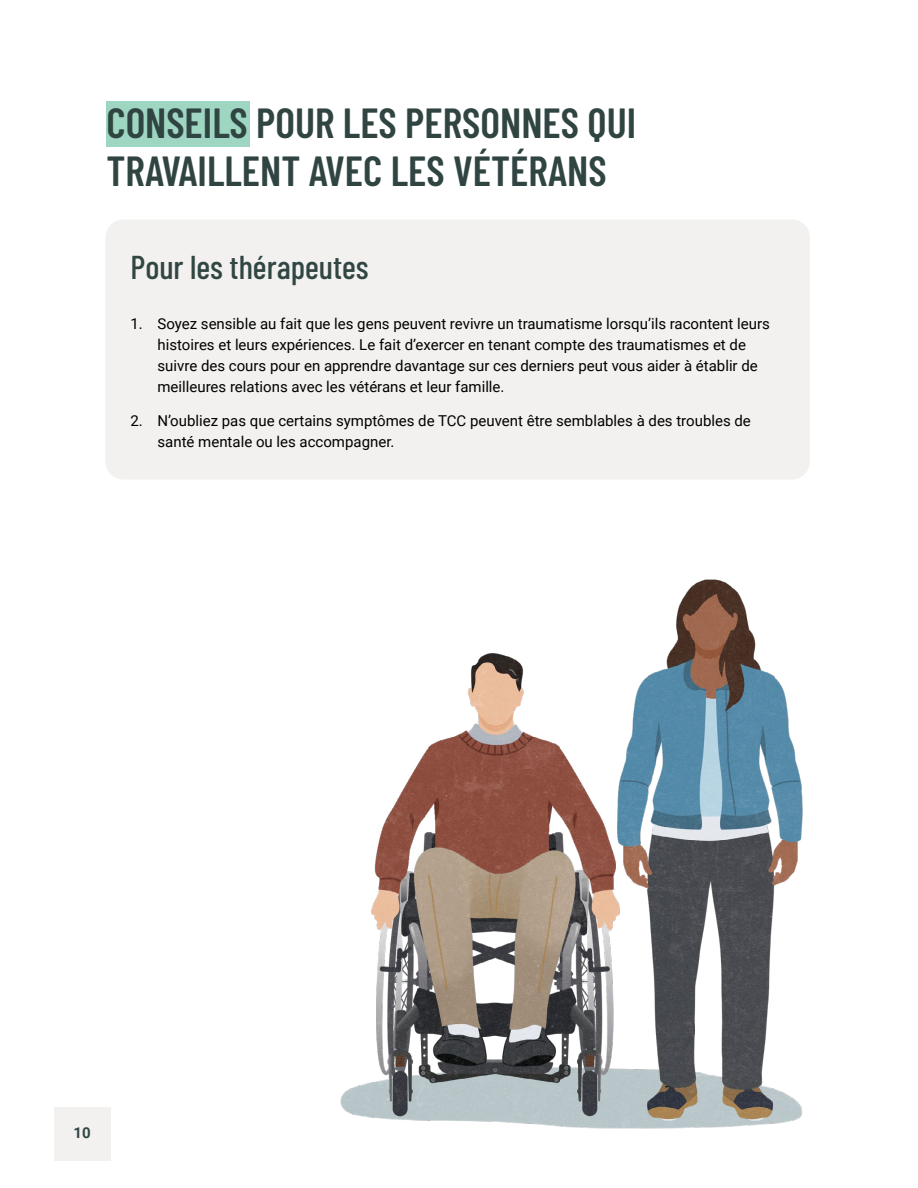
<style>
.page{position:relative;width:918px;height:1188px;background:#fff}
.page>*{position:absolute;margin:0;border:0;box-sizing:border-box;transform-origin:0 0}
.t1{font:600 42px/48px "Barlow Condensed";color:#304542}
.t2{font:500 33px "Barlow Condensed";color:#314643}
.t3{font:15px/21px "Roboto";color:#000}
.t4{font:700 15px "Roboto";color:#314643}
</style>
<div class="page">
<div style="left:54px;top:1107px;width:56px;height:54px;background:#f2f1ef"></div>
<div style="left:105px;top:220px;width:705px;height:260px;background:#f2f1ef;border-radius:18px"></div>
<img style="left:340px;top:579px;width:463px;height:550px">
<div style="left:106px;top:101px;width:144px;height:45px;background:#9ed6c2"></div>
<h2 class="t1" style="left:106px;top:96px;width:531px">CONSEILS POUR LES PERSONNES QUI<br>TRAVAILLENT AVEC LES VÉTÉRANS</h2>
<h3 class="t2" style="left:130px;top:244px;width:240px">Pour les thérapeutes</h3>
<p class="t3" style="left:158px;top:312px;width:614px;text-indent:-27px">1. Soyez sensible au fait que les gens peuvent revivre un traumatisme lorsqu’ils racontent leurs histoires et leurs expériences. Le fait d’exercer en tenant compte des traumatismes et de suivre des cours pour en apprendre davantage sur ces derniers peut vous aider à établir de meilleures relations avec les vétérans et leur famille.</p>
<p class="t3" style="left:158px;top:410px;width:595px;text-indent:-27px">2. N’oubliez pas que certains symptômes de TCC peuvent être semblables à des troubles de santé mentale ou les accompagner.</p>
<p class="t4" style="left:73px;top:1122px;width:19px">10</p>
</div>
